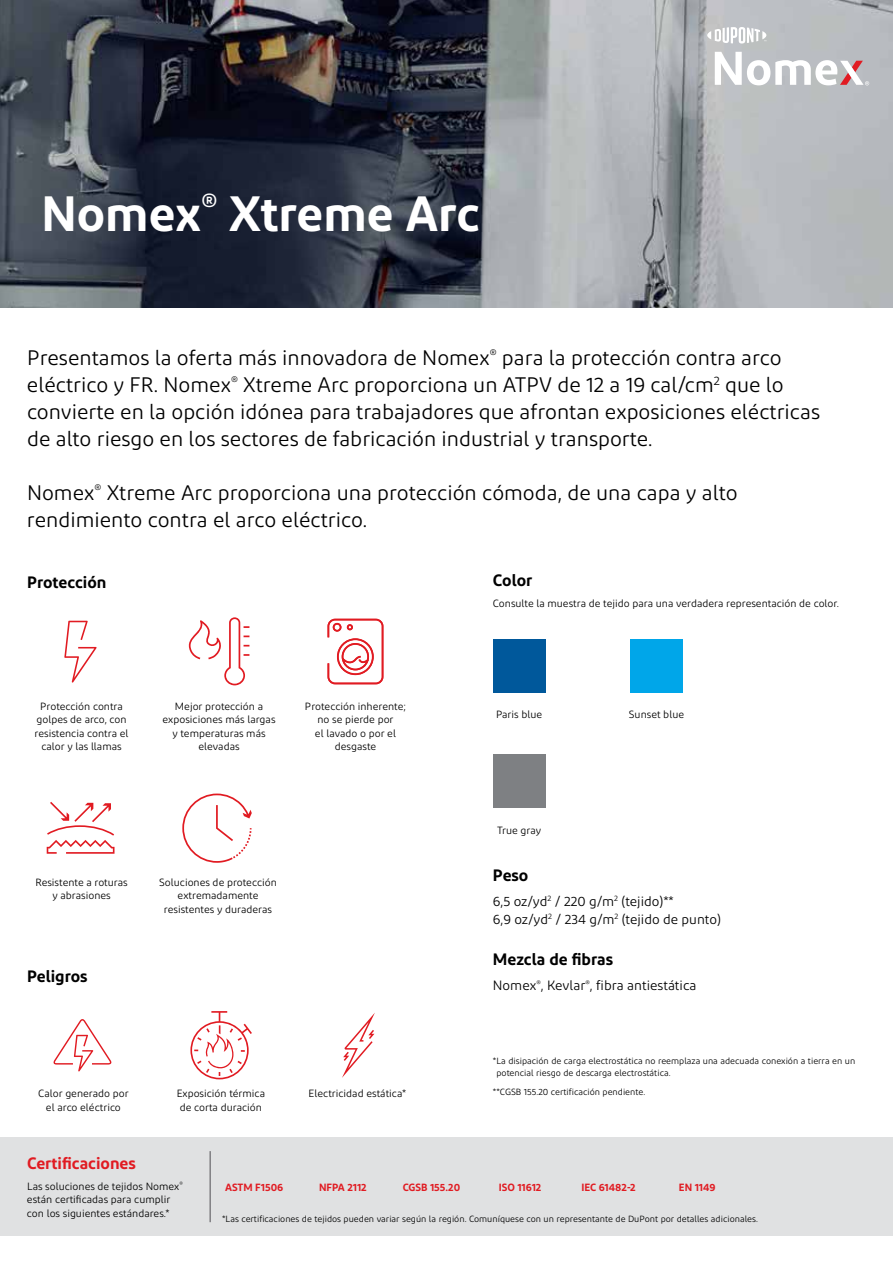
<style>
.page{position:relative;width:893px;height:1263px;background:#fff}
.page>*{position:absolute;margin:0;border:0;box-sizing:border-box;transform-origin:0 0}
.t1{font:600 49.5px "Diodrum";color:#fff}
.t2{font:21px/27px "Diodrum";color:#000}
.t3{font:600 16.5px "Diodrum";color:#000}
.t4{font:600 16.5px "Diodrum";color:#e11b22}
.t5{font:13.5px/18px "Diodrum";color:#000}
.t6{font:10.5px/13.5px "Diodrum";color:#000;text-align:center}
.t7{font:600 10.5px "Diodrum";color:#e11b22}
.t8{font:9px/12px "Diodrum";color:#000}
</style>
<div class="page">
<div style="left:0;top:1137px;width:893px;height:99px;background:#e0e1e2"></div>
<hr style="left:209px;top:1151px;width:2px;height:71px;background:#807f83">
<img style="left:0;top:0;width:893px;height:307px">
<svg style="left:707px;top:27px;width:59px;height:17px"></svg>
<svg style="left:715px;top:52px;width:154px;height:33px"></svg>
<div style="left:493px;top:639px;width:52px;height:54px;background:#00589b"></div>
<div style="left:493px;top:754px;width:52px;height:54px;background:#7e8083"></div>
<div style="left:630px;top:639px;width:53px;height:54px;background:#00a6e9"></div>
<svg style="left:53px;top:1019px;width:59px;height:52px"></svg>
<svg style="left:190px;top:1011px;width:62px;height:68px"></svg>
<svg style="left:342px;top:1013px;width:33px;height:65px"></svg>
<svg style="left:188px;top:617px;width:61px;height:68px"></svg>
<svg style="left:64px;top:621px;width:33px;height:61px"></svg>
<svg style="left:327px;top:618px;width:57px;height:67px"></svg>
<svg style="left:182px;top:793px;width:70px;height:70px"></svg>
<svg style="left:47px;top:802px;width:68px;height:52px"></svg>
<h1 class="t1" style="left:41px;top:181px;width:440px">Nomex<sup>®</sup> Xtreme Arc</h1>
<p class="t2" style="left:27px;top:344px;width:795px">Presentamos la oferta más innovadora de Nomex<sup>®</sup> para la protección contra arco eléctrico y FR. Nomex<sup>®</sup> Xtreme Arc proporciona un ATPV de 12 a 19 cal/cm<sup>2</sup> que lo convierte en la opción idónea para trabajadores que afrontan exposiciones eléctricas de alto riesgo en los sectores de fabricación industrial y transporte.</p>
<h2 class="t2" style="left:27px;top:479px;width:712px">Nomex<sup>®</sup> Xtreme Arc proporciona una protección cómoda, de una capa y alto rendimiento contra el arco eléctrico.</h2>
<h3 class="t3" style="left:27px;top:571px;width:81px">Protección</h3>
<h3 class="t3" style="left:493px;top:570px;width:41px">Color</h3>
<p class="t6" style="left:493px;top:596px;width:348px">Consulte la muestra de tejido para una verdadera representación de color.</p>
<p class="t6" style="left:35px;top:699px;width:95px">Protección contra golpes de arco, con resistencia contra el calor y las llamas</p>
<p class="t6" style="left:163px;top:699px;width:114px">Mejor protección a exposiciones más largas y temperaturas más elevadas</p>
<p class="t6" style="left:305px;top:699px;width:103px">Protección inherente; no se pierde por<br>el lavado o por el desgaste</p>
<p class="t6" style="left:496px;top:708px;width:48px">Paris blue</p>
<p class="t6" style="left:629px;top:708px;width:57px">Sunset blue</p>
<p class="t6" style="left:497px;top:823px;width:46px">True gray</p>
<p class="t6" style="left:35px;top:875px;width:94px">Resistente a roturas y abrasiones</p>
<h3 class="t3" style="left:27px;top:965px;width:62px">Peligros</h3>
<p class="t6" style="left:159px;top:875px;width:119px">Soluciones de protección extremadamente resistentes y duraderas</p>
<h3 class="t3" style="left:493px;top:864px;width:37px">Peso</h3>
<p class="t5" style="left:493px;top:891px;width:230px">6,5 oz/yd<sup>2</sup> / 220 g/m<sup>2</sup> (tejido)**<br>6,9 oz/yd<sup>2</sup> / 234 g/m<sup>2</sup> (tejido de punto)</p>
<h3 class="t3" style="left:493px;top:949px;width:122px">Mezcla de fibras</h3>
<p class="t5" style="left:493px;top:976px;width:205px">Nomex<sup>®</sup>, Kevlar<sup>®</sup>, fibra antiestática</p>
<p class="t8" style="left:496px;top:1055px;width:360px;text-indent:-4px">*La disipación de carga electrostática no reemplaza una adecuada conexión a tierra en un potencial riesgo de descarga electrostática.</p>
<p class="t6" style="left:38px;top:1086px;width:92px">Calor generado por</p>
<p class="t8" style="left:493px;top:1086px;width:154px">**CGSB 155.20 certificación pendiente.</p>
<p class="t6" style="left:46px;top:1100px;width:76px">el arco eléctrico</p>
<p class="t6" style="left:177px;top:1086px;width:90px;text-align:left">Exposición térmica de corta duración</p>
<p class="t6" style="left:309px;top:1086px;width:99px">Electricidad estática*</p>
<h3 class="t4" style="left:27px;top:1153px;width:110px">Certificaciones</h3>
<p class="t6" style="left:27px;top:1179px;width:157px;text-align:left">Las soluciones de tejidos Nomex<sup>® </sup>están certificadas para cumplir con los siguientes estándares.*</p>
<p class="t7" style="left:225px;top:1180px;width:60px">ASTM F1506</p>
<p class="t7" style="left:319px;top:1180px;width:49px">NFPA 2112</p>
<p class="t7" style="left:403px;top:1180px;width:59px">CGSB 155.20</p>
<p class="t7" style="left:499px;top:1180px;width:44px">ISO 11612</p>
<p class="t7" style="left:581px;top:1180px;width:56px">IEC 61482-2</p>
<p class="t7" style="left:679px;top:1180px;width:38px">EN 1149</p>
<p class="t8" style="left:222px;top:1213px;width:537px">*Las certificaciones de tejidos pueden variar según la región. Comuníquese con un representante de DuPont por detalles adicionales.</p>
</div>
